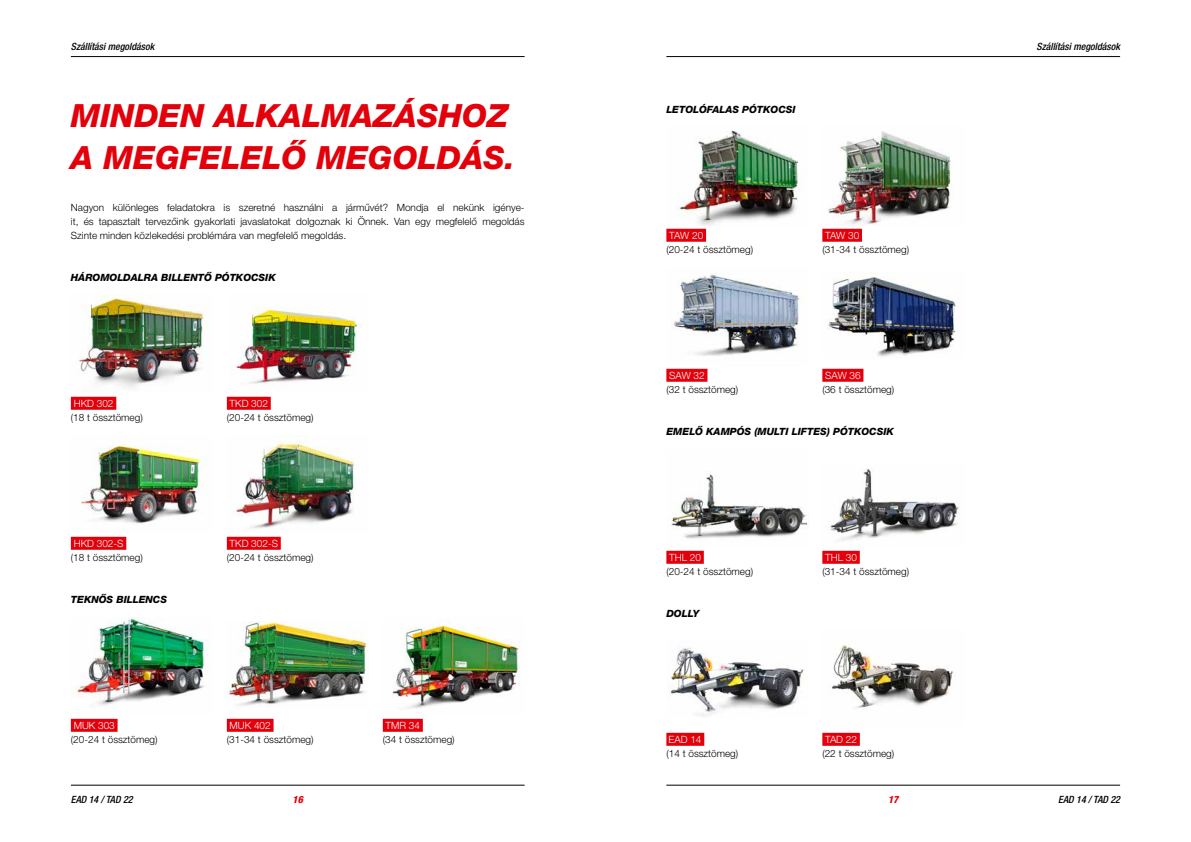
<style>
.page{position:relative;width:1191px;height:842px;background:#fff}
.page>*{position:absolute;margin:0;border:0;box-sizing:border-box;transform-origin:0 0}
.t1{font:italic 800 32px/42px "Helvetica Neue LT Pro";color:#e3000b}
.t2{font:300 10px/14px "Helvetica Neue LT Pro";color:#000;text-align:justify}
.t3{font:italic 800 10px "Helvetica Neue LT Pro";color:#000}
.t4{font:300 10px "Helvetica Neue LT Pro";color:#fff}
.t5{font:italic 500 condensed 10px "Helvetica Neue LT Pro";color:#000}
.t6{font:italic 800 condensed 10px "Helvetica Neue LT Pro";color:#e3000b}
</style>
<div class="page">
<hr style="left:666px;top:56px;width:454px;height:1px;background:#000">
<hr style="left:666px;top:785px;width:454px;height:1px;background:#000">
<hr style="left:71px;top:56px;width:453px;height:1px;background:#000">
<hr style="left:71px;top:785px;width:453px;height:1px;background:#000">
<img style="left:79px;top:294px;width:130px;height:94px">
<img style="left:73px;top:617px;width:135px;height:89px">
<img style="left:236px;top:435px;width:119px;height:94px">
<div style="left:71px;top:397px;width:45px;height:13px;background:#e3000b"></div>
<div style="left:71px;top:719px;width:47px;height:13px;background:#e3000b"></div>
<div style="left:227px;top:537px;width:54px;height:13px;background:#e3000b"></div>
<div style="left:71px;top:537px;width:55px;height:13px;background:#e3000b"></div>
<div style="left:227px;top:719px;width:46px;height:13px;background:#e3000b"></div>
<div style="left:666px;top:229px;width:40px;height:13px;background:#e3000b"></div>
<div style="left:227px;top:397px;width:44px;height:13px;background:#e3000b"></div>
<div style="left:383px;top:719px;width:40px;height:13px;background:#e3000b"></div>
<div style="left:822px;top:229px;width:40px;height:13px;background:#e3000b"></div>
<div style="left:666px;top:369px;width:41px;height:13px;background:#e3000b"></div>
<img style="left:81px;top:445px;width:127px;height:79px">
<img style="left:229px;top:621px;width:139px;height:85px">
<img style="left:676px;top:130px;width:123px;height:95px">
<img style="left:233px;top:305px;width:124px;height:81px">
<img style="left:392px;top:618px;width:128px;height:91px">
<img style="left:828px;top:131px;width:125px;height:93px">
<img style="left:673px;top:274px;width:127px;height:82px">
<img style="left:666px;top:647px;width:138px;height:69px">
<img style="left:832px;top:644px;width:121px;height:64px">
<div style="left:666px;top:733px;width:38px;height:13px;background:#e3000b"></div>
<div style="left:822px;top:733px;width:38px;height:13px;background:#e3000b"></div>
<div style="left:666px;top:551px;width:38px;height:13px;background:#e3000b"></div>
<div style="left:822px;top:551px;width:37px;height:13px;background:#e3000b"></div>
<img style="left:828px;top:276px;width:130px;height:81px">
<div style="left:822px;top:369px;width:41px;height:13px;background:#e3000b"></div>
<img style="left:666px;top:474px;width:142px;height:65px">
<img style="left:830px;top:469px;width:129px;height:72px">
<p class="t5" style="left:71px;top:41px;width:85px">Szállítási megoldások</p>
<h1 class="t1" style="left:71px;top:95px;width:445px">MINDEN ALKALMAZÁSHOZ<br>A MEGFELELŐ MEGOLDÁS.</h1>
<p class="t2" style="left:71px;top:200px;width:455px">Nagyon különleges feladatokra is szeretné használni a járművét? Mondja el nekünk igénye&shy;it, és tapasztalt tervezőink gyakorlati javaslatokat dolgoznak ki Önnek. Van egy megfelelő megoldás Szinte minden közlekedési problémára van megfelelő megoldás.</p>
<p class="t3" style="left:71px;top:272px;width:206px">HÁROMOLDALRA BILLENTŐ PÓTKOCSIK</p>
<p class="t4" style="left:74px;top:398px;width:41px">HKD 302</p>
<p class="t2" style="left:71px;top:410px;width:73px">(18 t össztömeg)</p>
<p class="t4" style="left:230px;top:398px;width:40px">TKD 302</p>
<p class="t2" style="left:227px;top:410px;width:88px">(20-24 t össztömeg)</p>
<p class="t4" style="left:74px;top:538px;width:51px">HKD 302-S</p>
<p class="t2" style="left:71px;top:550px;width:73px">(18 t össztömeg)</p>
<p class="t4" style="left:230px;top:538px;width:50px">TKD 302-S</p>
<p class="t2" style="left:227px;top:550px;width:88px">(20-24 t össztömeg)</p>
<p class="t3" style="left:71px;top:594px;width:98px">TEKNŐS BILLENCS</p>
<p class="t4" style="left:74px;top:720px;width:43px">MUK 303</p>
<p class="t2" style="left:71px;top:732px;width:88px">(20-24 t össztömeg)</p>
<p class="t4" style="left:230px;top:720px;width:43px">MUK 402</p>
<p class="t2" style="left:227px;top:732px;width:88px">(31-34 t össztömeg)</p>
<p class="t5" style="left:71px;top:793px;width:63px">EAD 14 / TAD 22</p>
<p class="t6" style="left:292px;top:793px;width:12px">16</p>
<p class="t4" style="left:385px;top:720px;width:36px">TMR 34</p>
<p class="t2" style="left:383px;top:732px;width:73px">(34 t össztömeg)</p>
<p class="t3" style="left:666px;top:104px;width:131px">LETOLÓFALAS PÓTKOCSI</p>
<p class="t4" style="left:669px;top:230px;width:36px">TAW 20</p>
<p class="t2" style="left:666px;top:242px;width:88px">(20-24 t össztömeg)</p>
<p class="t4" style="left:669px;top:370px;width:37px">SAW 32</p>
<p class="t2" style="left:666px;top:382px;width:73px">(32 t össztömeg)</p>
<p class="t4" style="left:825px;top:230px;width:36px">TAW 30</p>
<p class="t2" style="left:822px;top:242px;width:88px">(31-34 t össztömeg)</p>
<p class="t4" style="left:825px;top:370px;width:37px">SAW 36</p>
<p class="t2" style="left:822px;top:382px;width:73px">(36 t össztömeg)</p>
<p class="t3" style="left:666px;top:426px;width:229px">EMELŐ KAMPÓS (MULTI LIFTES) PÓTKOCSIK</p>
<p class="t4" style="left:669px;top:552px;width:33px">THL 20</p>
<p class="t2" style="left:666px;top:564px;width:88px">(20-24 t össztömeg)</p>
<p class="t3" style="left:666px;top:608px;width:34px">DOLLY</p>
<p class="t4" style="left:668px;top:734px;width:34px">EAD 14</p>
<p class="t2" style="left:666px;top:746px;width:73px">(14 t össztömeg)</p>
<p class="t4" style="left:825px;top:552px;width:33px">THL 30</p>
<p class="t2" style="left:822px;top:564px;width:88px">(31-34 t össztömeg)</p>
<p class="t4" style="left:825px;top:734px;width:33px">TAD 22</p>
<p class="t2" style="left:822px;top:746px;width:73px">(22 t össztömeg)</p>
<p class="t5" style="left:1036px;top:41px;width:85px">Szállítási megoldások</p>
<p class="t6" style="left:888px;top:793px;width:12px">17</p>
<p class="t5" style="left:1058px;top:793px;width:63px">EAD 14 / TAD 22</p>
</div>
